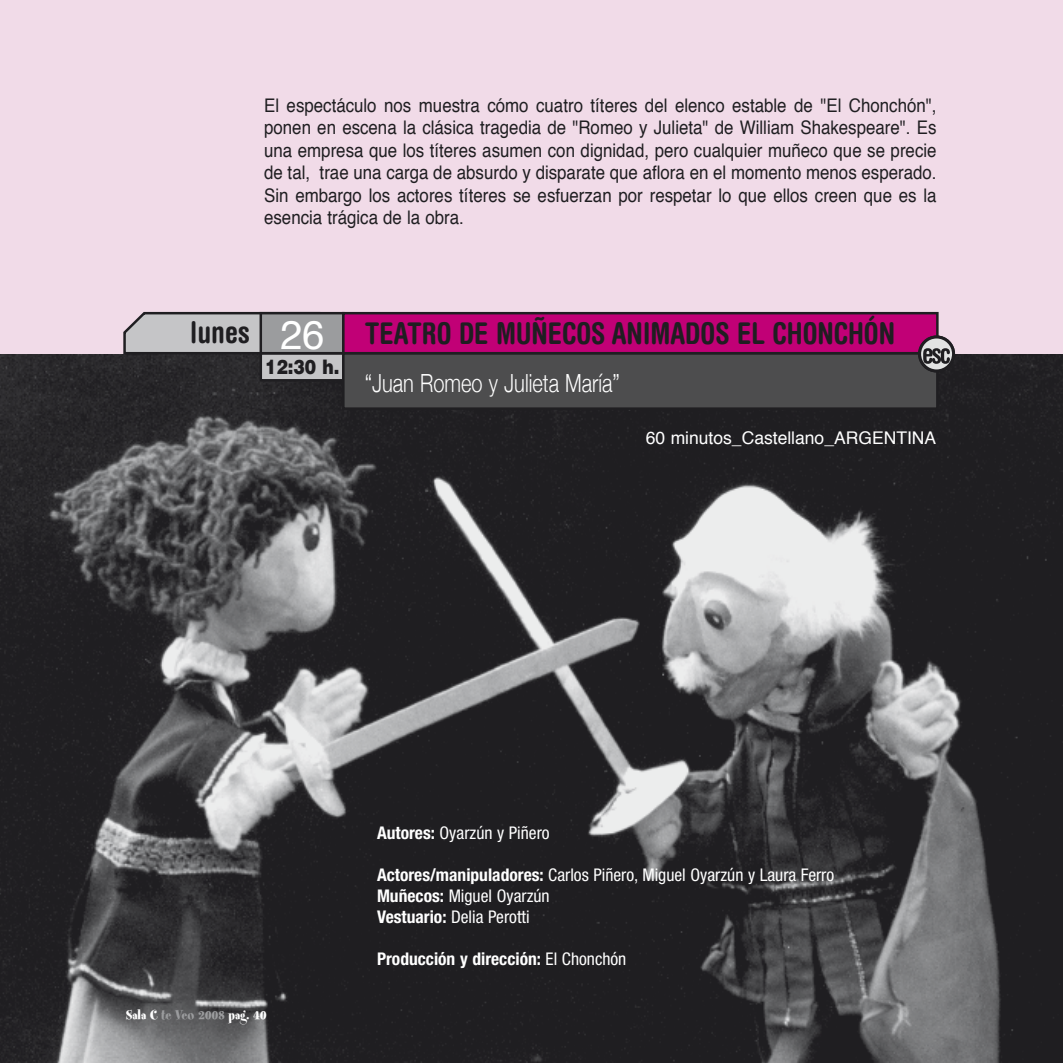
<style>
.page{position:relative;width:1063px;height:1063px;background:#fff}
.page>*{position:absolute;margin:0;border:0;box-sizing:border-box;transform-origin:0 0}
.t1{font:40px "Helvetica";color:#fff}
.t2{font:700 condensed 30px "Helvetica Rounded";color:#1f1e21;scale:.95 1}
.t3{font:700 condensed 30px "Helvetica Rounded";color:#1f1e21}
.t4{font:300 25px "Helvetica Neue";color:#fff;scale:.8 1}
.t5{font:900 20px "Helvetica";color:#1f1e21;scale:.85 1}
.t6{font:18.75px/22.5px "Helvetica";color:#1f1e21;text-align:justify;scale:.9 1}
.t7{font:condensed 17.5px/21px "Helvetica Neue";color:#fff}
.t8{font:700 condensed 17.5px "Helvetica Neue";color:#fff}
.t9{font:17.5px "Helvetica";color:#fff}
.t10{font:15px "Spumoni LP";color:#fff}
.s1{color:#9b9c9e}
.s2{font-weight:700}
.s3{font-weight:400}
</style>
<div class="page">
<img style="left:0;top:354px;width:1063px;height:709px">
<div style="left:0;top:0;width:1063px;height:354px;background:#f1dbe8"></div>
<svg style="left:123px;top:312px;width:137px;height:42px;background:#b2b1b4"></svg>
<div style="left:261px;top:314px;width:82px;height:39px;background:#9b9c9e"></div>
<div style="left:260px;top:312px;width:85px;height:42px;border:2px solid #1f1e21"></div>
<div style="left:261px;top:354px;width:82px;height:26px;background:#c5c5c7"></div>
<div style="left:260px;top:352px;width:85px;height:30px;border:2px solid #1f1e21"></div>
<div style="left:343px;top:353px;width:594px;height:56px;background:#4d4d4e"></div>
<div style="left:342px;top:352px;width:597px;height:58px;border:2px solid #1f1e21"></div>
<div style="left:343px;top:313px;width:594px;height:40px;background:#c10076"></div>
<div style="left:342px;top:312px;width:597px;height:42px;border:2px solid #1f1e21"></div>
<svg style="left:920px;top:337px;width:34px;height:34px"></svg>
<div style="left:918px;top:335px;width:37px;height:37px;border:3px solid #1f1e21;border-radius:50%"></div>
<svg style="left:923px;top:348px;width:27px;height:16px"></svg>
<p class="t6" style="left:264px;top:95px;width:749px">El espectáculo nos muestra cómo cuatro títeres del elenco estable de "El Chonchón", ponen en escena la clásica tragedia de "Romeo y Julieta" de William Shakespeare". Es una empresa que los títeres asumen con dignidad, pero cualquier muñeco que se precie de tal, trae una carga de absurdo y disparate que aflora en el momento menos esperado.<br>Sin embargo los actores títeres se esfuerzan por respetar lo que ellos creen que es la esencia trágica de la obra.</p>
<h2 class="t3" style="left:190px;top:321px;width:61px">lunes</h2>
<h2 class="t2" style="left:365px;top:322px;width:560px">TEATRO DE MUÑECOS ANIMADOS EL CHONCHÓN</h2>
<h3 class="t4" style="left:365px;top:368px;width:321px">“Juan Romeo y Julieta María”</h3>
<h1 class="t1" style="left:280px;top:318px;width:46px">26</h1>
<p class="t5" style="left:265px;top:359px;width:89px">12:30 h.</p>
<p class="t9" style="left:646px;top:430px;width:292px">60 minutos_Castellano_ARGENTINA</p>
<p class="t10" style="left:126px;top:1010px;width:143px">Sala C <span class="s1">te Veo 2008</span> pag. 40</p>
<p class="t7" style="left:377px;top:824px;width:174px"><span class="s2">Autores:</span> Oyarzún y Piñero</p>
<p class="t7" style="left:377px;top:866px;width:459px"><span class="s2">Actores/manipuladores:</span> Carlos Piñero, Miguel Oyarzún y Laura Ferro<br><span class="s2">Muñecos:</span> Miguel Oyarzún<br><span class="s2">Vestuario:</span> Delia Perotti</p>
<p class="t8" style="left:377px;top:953px;width:251px">Producción y dirección: <span class="s3">El Chonchón</span></p>
</div>
